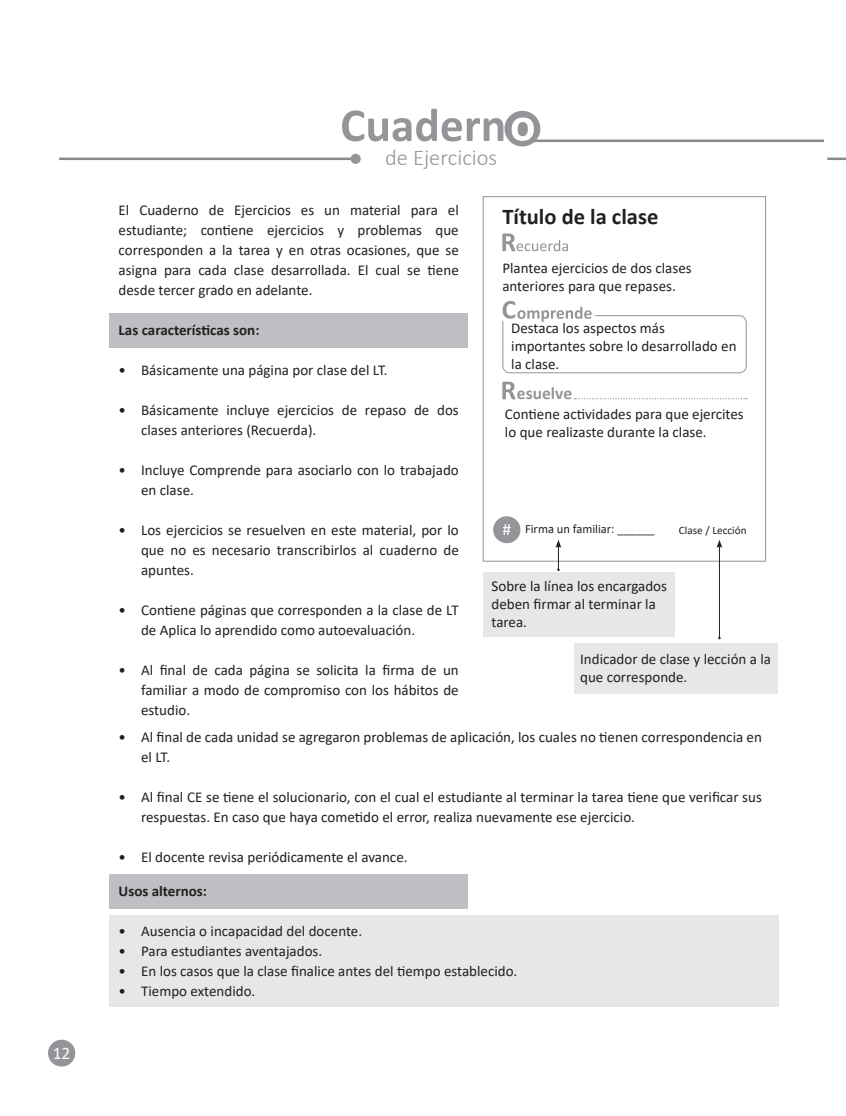
<style>
.page{position:relative;width:846px;height:1116px;background:#fff}
.page>*{position:absolute;margin:0;border:0;box-sizing:border-box;transform-origin:0 0}
.t1{font:700 22.5px "Calibri";color:#231f20}
.t2{font:300 22.5px "Calibri";color:#939598}
.t3{font:700 17.5px "Calibri";color:#939598}
.t4{font:17.5px "Calibri";color:#fff}
.t5{font:15px/20px "Calibri";color:#231f20}
.t6{font:700 15px "Calibri";color:#231f20}
.t7{font:12.5px "Calibri";color:#231f20}
.t8{font:11.25px "Calibri";color:#231f20}
.s1{font-size:17.5px;color:#fff}
</style>
<div class="page">
<div style="left:48px;top:1039px;width:27px;height:27px;background:#939598;border-radius:50%"></div>
<div style="left:109px;top:915px;width:669px;height:92px;background:#e6e7e9"></div>
<div style="left:483px;top:572px;width:191px;height:65px;background:#e6e7e9"></div>
<div style="left:574px;top:643px;width:204px;height:50px;background:#e6e7e9"></div>
<div style="left:109px;top:312px;width:358px;height:35px;background:#bebfc2"></div>
<div style="left:109px;top:874px;width:358px;height:34px;background:#bebfc2"></div>
<div style="left:483px;top:196px;width:282px;height:365px;border:1px solid #939598"></div>
<svg style="left:502px;top:233px;width:66px;height:18px"></svg>
<div style="left:502px;top:315px;width:244px;height:58px;border:1px solid #939598;border-radius:7px"></div>
<div style="left:503px;top:301px;width:91px;height:20px;background:#fff"></div>
<svg style="left:502px;top:301px;width:89px;height:21px"></svg>
<svg style="left:574px;top:398px;width:173px;height:1px"></svg>
<svg style="left:502px;top:381px;width:13px;height:18px"></svg>
<div style="left:493px;top:516px;width:27px;height:27px;background:#939598;border-radius:50%"></div>
<hr style="left:524px;top:140px;width:299px;height:2px;background:#636366">
<hr style="left:59px;top:157px;width:295px;height:3px;background:#636366">
<div style="left:350px;top:154px;width:10px;height:10px;background:#939598;border-radius:50%"></div>
<svg style="left:342px;top:109px;width:161px;height:32px"></svg>
<div style="left:504px;top:111px;width:36px;height:35px;background:#939598;border-radius:50%"></div>
<svg style="left:511px;top:117px;width:22px;height:24px"></svg>
<svg style="left:555px;top:540px;width:6px;height:31px"></svg>
<hr style="left:719px;top:545px;width:1px;height:93px;background:#231f20">
<svg style="left:717px;top:540px;width:5px;height:7px"></svg>
<hr style="left:827px;top:157px;width:18px;height:3px;background:#636366">
<p class="t4" style="left:53px;top:1040px;width:19px">12</p>
<h1 class="t2" style="left:385px;top:144px;width:114px">de Ejercicios</h1>
<p class="t5" style="left:119px;top:199px;width:341px;text-align:justify">El Cuaderno de Ejercicios es un material para el estudiante; contiene ejercicios y problemas que corresponden a la tarea y en otras ocasiones, que se asigna para cada clase desarrollada. El cual se tiene desde tercer grado en adelante.</p>
<p class="t6" style="left:119px;top:319px;width:142px">Las características son:</p>
<p class="t5" style="left:119px;top:359px;width:270px">• Básicamente una página por clase del LT.</p>
<p class="t5" style="left:141px;top:399px;width:319px;text-indent:-22px">• Básicamente incluye ejercicios de repaso de dos clases anteriores (Recuerda).</p>
<p class="t5" style="left:141px;top:459px;width:319px;text-indent:-22px">• Incluye Comprende para asociarlo con lo trabajado en clase.</p>
<p class="t5" style="left:141px;top:519px;width:319px;text-align:justify;text-indent:-22px">• Los ejercicios se resuelven en este material, por lo que no es necesario transcribirlos al cuaderno de apuntes.</p>
<p class="t5" style="left:141px;top:599px;width:319px;text-indent:-22px">• Contiene páginas que corresponden a la clase de LT de Aplica lo aprendido como autoevaluación.</p>
<p class="t5" style="left:141px;top:659px;width:319px;text-align:justify;text-indent:-22px">• Al final de cada página se solicita la firma de un familiar a modo de compromiso con los hábitos de estudio.</p>
<h1 class="t1" style="left:502px;top:200px;width:157px">Título de la clase</h1>
<p class="t5" style="left:502px;top:258px;width:191px;line-height:18px">Plantea ejercicios de dos clases anteriores para que repases.</p>
<p class="t5" style="left:511px;top:319px;width:227px;line-height:18px">Destaca los aspectos más importantes sobre lo desarrollado en la clase.</p>
<p class="t3" style="left:517px;top:381px;width:57px">esuelve</p>
<p class="t5" style="left:505px;top:404px;width:240px;line-height:18px">Contiene actividades para que ejercites lo que realizaste durante la clase.</p>
<p class="t7" style="left:502px;top:520px;width:154px"><span class="s1">#</span> Firma un familiar: ______</p>
<p class="t8" style="left:678px;top:523px;width:69px">Clase / Lección</p>
<p class="t5" style="left:491px;top:577px;width:177px;line-height:18px">Sobre la línea los encargados deben firmar al terminar la tarea.</p>
<p class="t5" style="left:580px;top:650px;width:192px;line-height:18px">Indicador de clase y lección a la que corresponde.</p>
<p class="t5" style="left:141px;top:726px;width:622px;text-indent:-22px">• Al final de cada unidad se agregaron problemas de aplicación, los cuales no tienen correspondencia en el LT.</p>
<p class="t5" style="left:141px;top:786px;width:622px;text-indent:-22px">• Al final CE se tiene el solucionario, con el cual el estudiante al terminar la tarea tiene que verificar sus respuestas. En caso que haya cometido el error, realiza nuevamente ese ejercicio.</p>
<p class="t5" style="left:119px;top:846px;width:290px">• El docente revisa periódicamente el avance.</p>
<p class="t6" style="left:119px;top:880px;width:90px">Usos alternos:</p>
<p class="t5" style="left:119px;top:921px;width:245px">• Ausencia o incapacidad del docente.</p>
<p class="t5" style="left:119px;top:941px;width:205px">• Para estudiantes aventajados.</p>
<p class="t5" style="left:119px;top:961px;width:400px">• En los casos que la clase finalice antes del tiempo establecido.</p>
<p class="t5" style="left:119px;top:981px;width:138px">• Tiempo extendido.</p>
</div>
